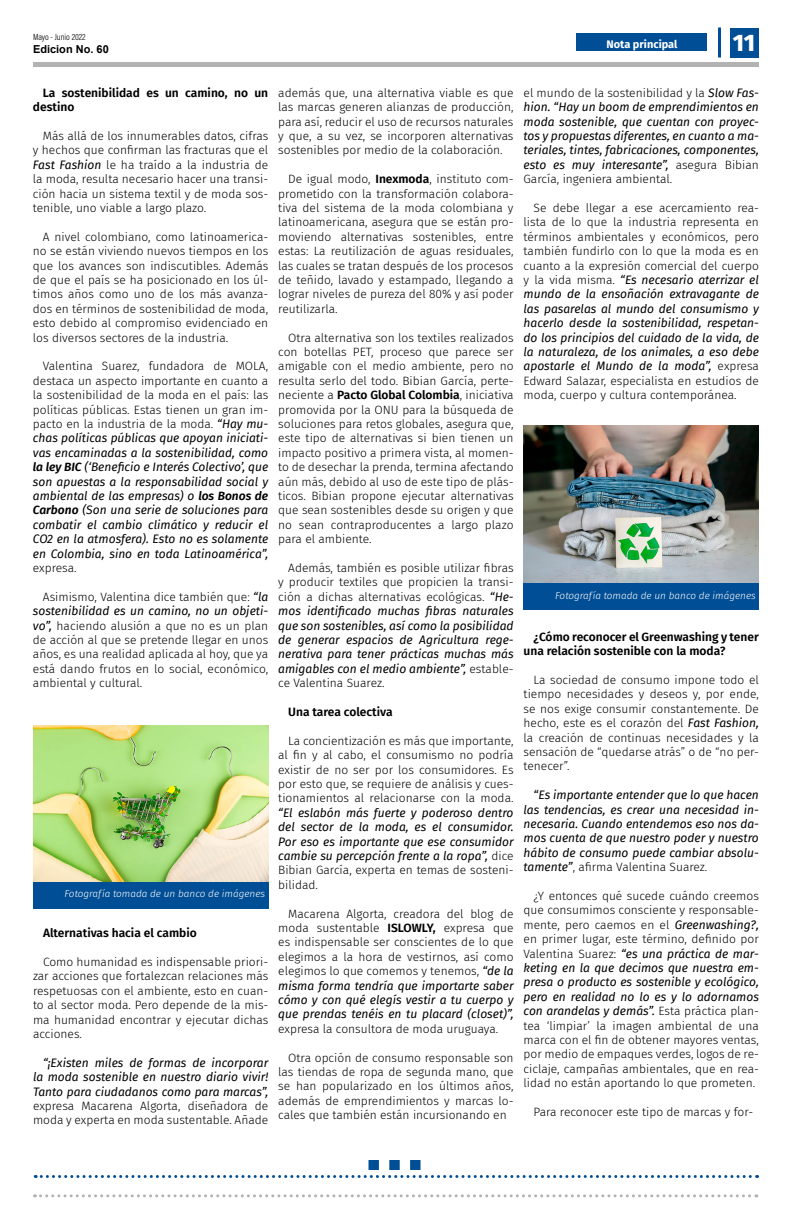
<style>
.page{position:relative;width:792px;height:1224px;background:#fff}
.page>*{position:absolute;margin:0;border:0;box-sizing:border-box;transform-origin:0 0}
.t1{font:800 24px "Fira Sans";color:#fff}
.t2{font:300 12px/14.4px "Fira Sans";color:#000;text-align:justify}
.t3{font:italic 12px/14.4px "Fira Sans";color:#000;text-align:justify}
.t4{font:600 12px/14.4px "Fira Sans";color:#000}
.t5{font:700 11px "Fira Sans";color:#fff}
.t6{font:700 11px "Arial";color:#000}
.t7{font:italic 300 10px "Fira Sans";color:#fff}
.t8{font:9px "Acumin Variable Concept";letter-spacing:-.115em;color:#000}
.s1{font-weight:400;font-style:italic}
.s2{font-weight:300;font-style:normal}
.s3{font-weight:600}
</style>
<div class="page">
<div style="left:33px;top:62px;width:726px;height:5px;background:#b2b2b2"></div>
<div style="left:730px;top:28px;width:29px;height:30px;background:#004e95"></div>
<svg style="left:41px;top:1194px;width:716px;height:3px"></svg>
<hr style="left:718px;top:28px;width:3px;height:30px;background:#004e95">
<svg style="left:35px;top:1160px;width:723px;height:18px"></svg>
<img style="left:33px;top:725px;width:235px;height:157px">
<div style="left:33px;top:882px;width:235px;height:26px;background:#004e95"></div>
<img style="left:524px;top:426px;width:235px;height:157px">
<div style="left:524px;top:584px;width:235px;height:26px;background:#004e95"></div>
<div style="left:576px;top:34px;width:130px;height:18px;background:#004e95"></div>
<p class="t8" style="left:33px;top:30px;width:55px">Mayo - Junio 2022</p>
<p class="t1" style="left:733px;top:22px;width:24px">11</p>
<p class="t4" style="left:33px;top:85px;width:237px;text-indent:10px">La sostenibilidad es un camino, no un destino</p>
<p class="t2" style="left:33px;top:128px;width:237px;text-indent:10px">Más allá de los innumerables datos, cifras y hechos que confirman las fracturas que el <span class="s1">Fast Fashion</span> le ha traído a la industria de la moda, resulta necesario hacer una transi&shy;ción hacia un sistema textil y de moda sos&shy;tenible, uno viable a largo plazo.</p>
<p class="t2" style="left:33px;top:229px;width:237px;text-indent:10px">A nivel colombiano, como latinoamerica&shy;no se están viviendo nuevos tiempos en los que los avances son indiscutibles. Además de que el país se ha posicionado en los úl&shy;timos años como uno de los más avanza&shy;dos en términos de sostenibilidad de moda, esto debido al compromiso evidenciado en los diversos sectores de la industria.</p>
<p class="t3" style="left:33px;top:359px;width:237px;text-indent:10px"><span class="s2">Valentina Suarez, fundadora de MOLA, destaca un aspecto importante en cuanto a la sostenibilidad de la moda en el país: las políticas públicas. Estas tienen un gran im&shy;pacto en la industria de la moda.</span> “Hay mu&shy;chas políticas públicas que apoyan iniciati&shy;vas encaminadas a la sostenibilidad, como <span class="s3">la ley BIC</span> (‘Beneficio e Interés Colectivo’, que son apuestas a la responsabilidad social y ambiental de las empresas) o <span class="s3">los Bonos de Carbono</span> (Son una serie de soluciones para combatir el cambio climático y reducir el CO2 en la atmosfera). Esto no es solamente en Colombia, sino en toda Latinoamérica”, <span class="s2">expresa.</span></p>
<p class="t2" style="left:33px;top:589px;width:237px;text-indent:10px">Asimismo, Valentina dice también que: <span class="s1">“la sostenibilidad es un camino, no un objeti&shy;vo”,</span> haciendo alusión a que no es un plan de acción al que se pretende llegar en unos años, es una realidad aplicada al hoy, que ya está dando frutos en lo social, económico, ambiental y cultural.</p>
<p class="t5" style="left:607px;top:35px;width:72px">Nota principal</p>
<p class="t6" style="left:33px;top:41px;width:77px">Edicion No. 60</p>
<p class="t2" style="left:278px;top:85px;width:237px">además que, una alternativa viable es que las marcas generen alianzas de producción, para así, reducir el uso de recursos naturales y que, a su vez, se incorporen alternativas sostenibles por medio de la colaboración.</p>
<p class="t2" style="left:278px;top:172px;width:237px;text-indent:10px">De igual modo, <span class="s3">Inexmoda</span>, instituto com&shy;prometido con la transformación colabora&shy;tiva del sistema de la moda colombiana y latinoamericana, asegura que se están pro&shy;moviendo alternativas sostenibles, entre estas: La reutilización de aguas residuales, las cuales se tratan después de los procesos de teñido, lavado y estampado, llegando a lograr niveles de pureza del 80% y así poder reutilizarla.</p>
<p class="t2" style="left:278px;top:330px;width:237px;text-indent:10px">Otra alternativa son los textiles realizados con botellas PET, proceso que parece ser amigable con el medio ambiente, pero no resulta serlo del todo. Bibian García, perte&shy;neciente a <span class="s3">Pacto Global Colombia</span>, iniciativa promovida por la ONU para la búsqueda de soluciones para retos globales, asegura que, este tipo de alternativas si bien tienen un impacto positivo a primera vista, al momen&shy;to de desechar la prenda, termina afectando aún más, debido al uso de este tipo de plás&shy;ticos. Bibian propone ejecutar alternativas que sean sostenibles desde su origen y que no sean contraproducentes a largo plazo para el ambiente.</p>
<p class="t3" style="left:278px;top:560px;width:237px;text-indent:10px"><span class="s2">Además, también es posible utilizar fibras y producir textiles que propicien la transi&shy;ción a dichas alternativas ecológicas.</span> “He&shy;mos identificado muchas fibras naturales que son sostenibles, así como la posibilidad de generar espacios de Agricultura rege&shy;nerativa para tener prácticas muchas más amigables con el medio ambiente”, <span class="s2">estable&shy;ce Valentina Suarez.</span></p>
<p class="t4" style="left:288px;top:704px;width:106px">Una tarea colectiva</p>
<p class="t2" style="left:278px;top:733px;width:237px;text-indent:10px">La concientización es más que importante, al fin y al cabo, el consumismo no podría existir de no ser por los consumidores. Es por esto que, se requiere de análisis y cues&shy;tionamientos al relacionarse con la moda. <span class="s1">“El eslabón más fuerte y poderoso dentro del sector de la moda, es el consumidor.<br>Por eso es importante que ese consumidor cambie su percepción frente a la ropa”,</span> dice Bibian García, experta en temas de sosteni&shy;bilidad.</p>
<p class="t2" style="left:278px;top:906px;width:237px;text-indent:10px">Macarena Algorta, creadora del blog de moda sustentable <span class="s3">ISLOWLY,</span> expresa que es indispensable ser conscientes de lo que elegimos a la hora de vestirnos, así como elegimos lo que comemos y tenemos, <span class="s1">“de la misma forma tendría que importarte saber cómo y con qué elegís vestir a tu cuerpo y que prendas tenéis en tu placard (closet)”, </span>expresa la consultora de moda uruguaya.</p>
<p class="t2" style="left:278px;top:1050px;width:237px;text-indent:10px">Otra opción de consumo responsable son las tiendas de ropa de segunda mano, que se han popularizado en los últimos años, además de emprendimientos y marcas lo&shy;cales que también están incursionando en</p>
<p class="t3" style="left:524px;top:85px;width:237px"><span class="s2">el mundo de la sostenibilidad y la</span> Slow Fas&shy;hion. “Hay un boom de emprendimientos en moda sostenible, que cuentan con proyec&shy;tos y propuestas diferentes, en cuanto a ma&shy;teriales, tintes, fabricaciones, componentes, esto es muy interesante”, <span class="s2">asegura Bibian García, ingeniera ambiental.</span></p>
<p class="t2" style="left:524px;top:200px;width:237px;text-indent:10px">Se debe llegar a ese acercamiento rea&shy;lista de lo que la industria representa en términos ambientales y económicos, pero también fundirlo con lo que la moda es en cuanto a la expresión comercial del cuerpo y la vida misma. <span class="s1">“Es necesario aterrizar el mundo de la ensoñación extravagante de las pasarelas al mundo del consumismo y hacerlo desde la sostenibilidad, respetan&shy;do los principios del cuidado de la vida, de la naturaleza, de los animales, a eso debe apostarle el Mundo de la moda”,</span> expresa Edward Salazar, especialista en estudios de moda, cuerpo y cultura contemporánea.</p>
<p class="t7" style="left:555px;top:588px;width:202px">Fotografía tomada de un banco de imágenes</p>
<p class="t4" style="left:524px;top:629px;width:237px;text-indent:10px">¿Cómo reconocer el Greenwashing y tener una relación sostenible con la moda?</p>
<p class="t2" style="left:524px;top:673px;width:237px;text-indent:10px">La sociedad de consumo impone todo el tiempo necesidades y deseos y, por ende, se nos exige consumir constantemente. De hecho, este es el corazón del <span class="s1">Fast Fashion, </span>la creación de continuas necesidades y la sensación de “quedarse atrás” o de “no per&shy;tenecer”.</p>
<p class="t3" style="left:524px;top:788px;width:237px;text-indent:10px">“Es importante entender que lo que hacen las tendencias, es crear una necesidad in&shy;necesaria. Cuando entendemos eso nos da&shy;mos cuenta de que nuestro poder y nuestro hábito de consumo puede cambiar absolu&shy;tamente”<span class="s2">, afirma Valentina Suarez.</span></p>
<p class="t2" style="left:524px;top:889px;width:237px;text-indent:10px">¿Y entonces qué sucede cuándo creemos que consumimos consciente y responsable&shy;mente, pero caemos en el <span class="s1">Greenwashing?, </span>en primer lugar, este término, definido por Valentina Suarez: <span class="s1">“es una práctica de mar&shy;keting en la que decimos que nuestra em&shy;presa o producto es sostenible y ecológico, pero en realidad no lo es y lo adornamos con arandelas y demás”.</span> Esta práctica plan&shy;tea ‘limpiar’ la imagen ambiental de una marca con el fin de obtener mayores ventas, por medio de empaques verdes, logos de re&shy;ciclaje, campañas ambientales, que en rea&shy;lidad no están aportando lo que prometen.</p>
<p class="t2" style="left:534px;top:1105px;width:221px">Para reconocer este tipo de marcas y for-</p>
<p class="t7" style="left:65px;top:886px;width:202px">Fotografía tomada de un banco de imágenes</p>
<p class="t4" style="left:43px;top:925px;width:155px">Alternativas hacia el cambio</p>
<p class="t2" style="left:33px;top:955px;width:237px;text-indent:10px">Como humanidad es indispensable priori&shy;zar acciones que fortalezcan relaciones más respetuosas con el ambiente, esto en cuan&shy;to al sector moda. Pero depende de la mis&shy;ma humanidad encontrar y ejecutar dichas acciones.</p>
<p class="t3" style="left:33px;top:1055px;width:237px;text-indent:10px">“¡Existen miles de formas de incorporar la moda sostenible en nuestro diario vivir!<br>Tanto para ciudadanos como para marcas”, <span class="s2">expresa Macarena Algorta, diseñadora de moda y experta en moda sustentable. Añade</span></p>
</div>
